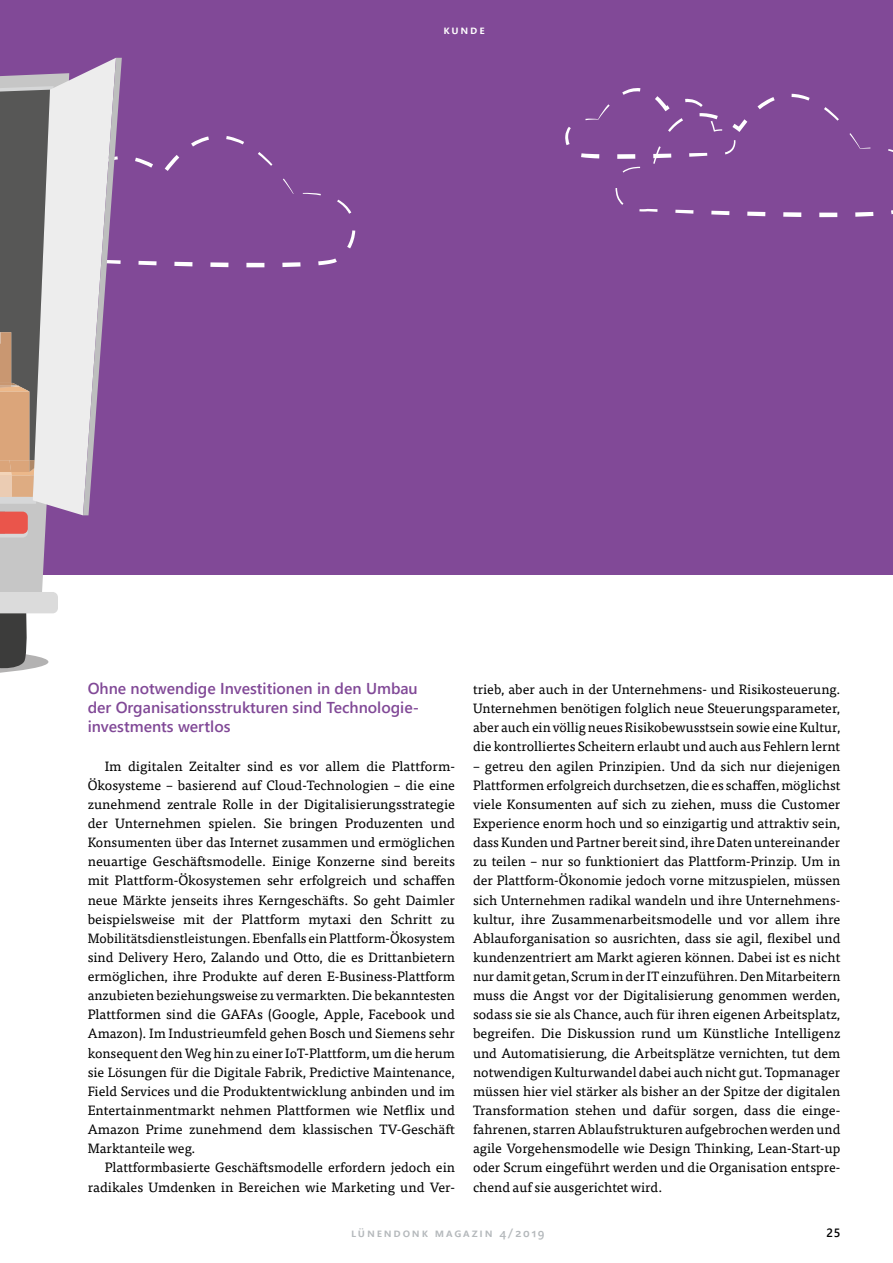
<style>
.page{position:relative;width:893px;height:1263px;background:#fff}
.page>*{position:absolute;margin:0;border:0;box-sizing:border-box;transform-origin:0 0}
.t1{font:600 15.75px/19.2px "Segoe UI";color:#814997;text-align:justify}
.t2{font:13.5px/19.2px "Tisa OT";color:#000;text-align:justify}
.t3{font:600 12px "Segoe UI";letter-spacing:.15em;color:#b5b9bc}
.t4{font:600 12px "Segoe UI";letter-spacing:.15em;color:#fff}
.t5{font:600 12px "Segoe UI";color:#000}
</style>
<div class="page">
<div style="left:0;top:0;width:893px;height:574px;background:#814997"></div>
<svg style="left:283px;top:179px;width:11px;height:15px"></svg>
<svg style="left:258px;top:152px;width:14px;height:14px"></svg>
<svg style="left:226px;top:136px;width:18px;height:8px"></svg>
<svg style="left:191px;top:136px;width:18px;height:10px"></svg>
<svg style="left:165px;top:155px;width:14px;height:16px"></svg>
<svg style="left:135px;top:158px;width:18px;height:10px"></svg>
<svg style="left:138px;top:261px;width:19px;height:4px"></svg>
<svg style="left:174px;top:262px;width:18px;height:4px"></svg>
<div style="left:210px;top:262px;width:18px;height:5px;background:#fff"></div>
<hr style="left:246px;top:263px;width:18px;height:4px;background:#fff">
<svg style="left:282px;top:262px;width:19px;height:5px"></svg>
<svg style="left:318px;top:258px;width:19px;height:7px"></svg>
<svg style="left:347px;top:230px;width:8px;height:18px"></svg>
<svg style="left:337px;top:200px;width:14px;height:14px"></svg>
<svg style="left:303px;top:193px;width:18px;height:2px"></svg>
<svg style="left:0;top:58px;width:122px;height:615px"></svg>
<svg style="left:585px;top:104px;width:25px;height:16px"></svg>
<svg style="left:622px;top:88px;width:18px;height:7px"></svg>
<svg style="left:655px;top:96px;width:15px;height:15px"></svg>
<svg style="left:685px;top:99px;width:18px;height:8px"></svg>
<svg style="left:725px;top:140px;width:10px;height:14px"></svg>
<svg style="left:689px;top:153px;width:18px;height:4px"></svg>
<div style="left:617px;top:154px;width:18px;height:5px;background:#fff"></div>
<svg style="left:581px;top:153px;width:18px;height:5px"></svg>
<svg style="left:565px;top:127px;width:6px;height:18px"></svg>
<svg style="left:849px;top:133px;width:21px;height:16px"></svg>
<svg style="left:824px;top:107px;width:15px;height:14px"></svg>
<svg style="left:792px;top:94px;width:18px;height:7px"></svg>
<svg style="left:757px;top:97px;width:18px;height:12px"></svg>
<svg style="left:732px;top:119px;width:15px;height:13px"></svg>
<svg style="left:699px;top:113px;width:23px;height:19px"></svg>
<svg style="left:668px;top:118px;width:15px;height:14px"></svg>
<svg style="left:653px;top:146px;width:18px;height:18px"></svg>
<svg style="left:623px;top:167px;width:17px;height:6px"></svg>
<svg style="left:615px;top:188px;width:8px;height:17px"></svg>
<svg style="left:639px;top:209px;width:18px;height:3px"></svg>
<svg style="left:675px;top:210px;width:18px;height:4px"></svg>
<svg style="left:711px;top:211px;width:18px;height:4px"></svg>
<svg style="left:747px;top:212px;width:18px;height:4px"></svg>
<div style="left:783px;top:212px;width:18px;height:5px;background:#fff"></div>
<hr style="left:819px;top:213px;width:18px;height:4px;background:#fff">
<svg style="left:855px;top:212px;width:18px;height:5px"></svg>
<svg style="left:888px;top:149px;width:5px;height:3px"></svg>
<p class="t4" style="left:443px;top:20px;width:43px">kunde</p>
<p class="t1" style="left:88px;top:679px;width:333px">Ohne notwendige Investitionen in den Umbau der Organisationsstrukturen sind Technologie&shy;investments wertlos</p>
<p class="t2" style="left:88px;top:756px;width:369px;text-indent:17px">Im digitalen Zeitalter sind es vor allem die Plattform-Ökosysteme – basierend auf Cloud-Technologien – die eine zunehmend zentrale Rolle in der Digitalisierungsstrategie der Unternehmen spielen. Sie bringen Produzenten und Konsumenten über das Internet zusammen und ermöglichen neuartige Geschäftsmodelle. Einige Konzerne sind bereits mit Plattform-Ökosystemen sehr erfolgreich und schaffen neue Märkte jenseits ihres Kerngeschäfts. So geht Daimler beispielsweise mit der Plattform mytaxi den Schritt zu Mobilitätsdienstleistungen. Ebenfalls ein Plattform-Ökosystem sind Delivery Hero, Zalando und Otto, die es Drittanbietern ermöglichen, ihre Produkte auf deren E-Business-Plattform anzubieten beziehungsweise zu vermarkten. Die bekanntesten Plattformen sind die GAFAs (Google, Apple, Facebook und Amazon). Im Industrieumfeld gehen Bosch und Siemens sehr konsequent den Weg hin zu einer IoT-Plattform, um die herum sie Lösungen für die Digitale Fabrik, Predictive Maintenance, Field Services und die Produktentwicklung anbinden und im Entertainmentmarkt nehmen Plattformen wie Netflix und Amazon Prime zunehmend dem klassischen TV-Geschäft Marktanteile weg.</p>
<p class="t2" style="left:88px;top:1158px;width:369px;text-align:right">Plattformbasierte Geschäftsmodelle erfordern jedoch ein radikales Umdenken in Bereichen wie Marketing und Ver-</p>
<p class="t2" style="left:473px;top:680px;width:369px">trieb, aber auch in der Unternehmens- und Risikosteuerung.<br>Unternehmen benötigen folglich neue Steuerungsparameter, aber auch ein völlig neues Risikobewusstsein sowie eine Kultur, die kontrolliertes Scheitern erlaubt und auch aus Fehlern lernt</p>
<p class="t2" style="left:473px;top:756px;width:369px">– getreu den agilen Prinzipien. Und da sich nur diejenigen Plattformen erfolgreich durchsetzen, die es schaffen, möglichst viele Konsumenten auf sich zu ziehen, muss die Customer Experience enorm hoch und so einzigartig und attraktiv sein, dass Kunden und Partner bereit sind, ihre Daten untereinander zu teilen – nur so funktioniert das Plattform-Prinzip. Um in der Plattform-Ökonomie jedoch vorne mitzuspielen, müssen sich Unternehmen radikal wandeln und ihre Unternehmens&shy;kultur, ihre Zusammenarbeitsmodelle und vor allem ihre Ablauforganisation so ausrichten, dass sie agil, flexibel und kundenzentriert am Markt agieren können. Dabei ist es nicht nur damit getan, Scrum in der IT einzuführen. Den Mitarbeitern muss die Angst vor der Digitalisierung genommen werden, sodass sie sie als Chance, auch für ihren eigenen Arbeitsplatz, begreifen. Die Diskussion rund um Künstliche Intelligenz und Automatisierung, die Arbeitsplätze vernichten, tut dem notwendigen Kulturwandel dabei auch nicht gut. Topmanager müssen hier viel stärker als bisher an der Spitze der digitalen Transformation stehen und dafür sorgen, dass die einge&shy;fahrenen, starren Ablaufstrukturen aufgebrochen werden und agile Vorgehensmodelle wie Design Thinking, Lean-Start-up oder Scrum eingeführt werden und die Organisation entspre&shy;chend auf sie ausgerichtet wird.</p>
<p class="t3" style="left:351px;top:1223px;width:195px">lünendonk magazin 4/2019</p>
<p class="t5" style="left:826px;top:1223px;width:15px">25</p>
</div>
